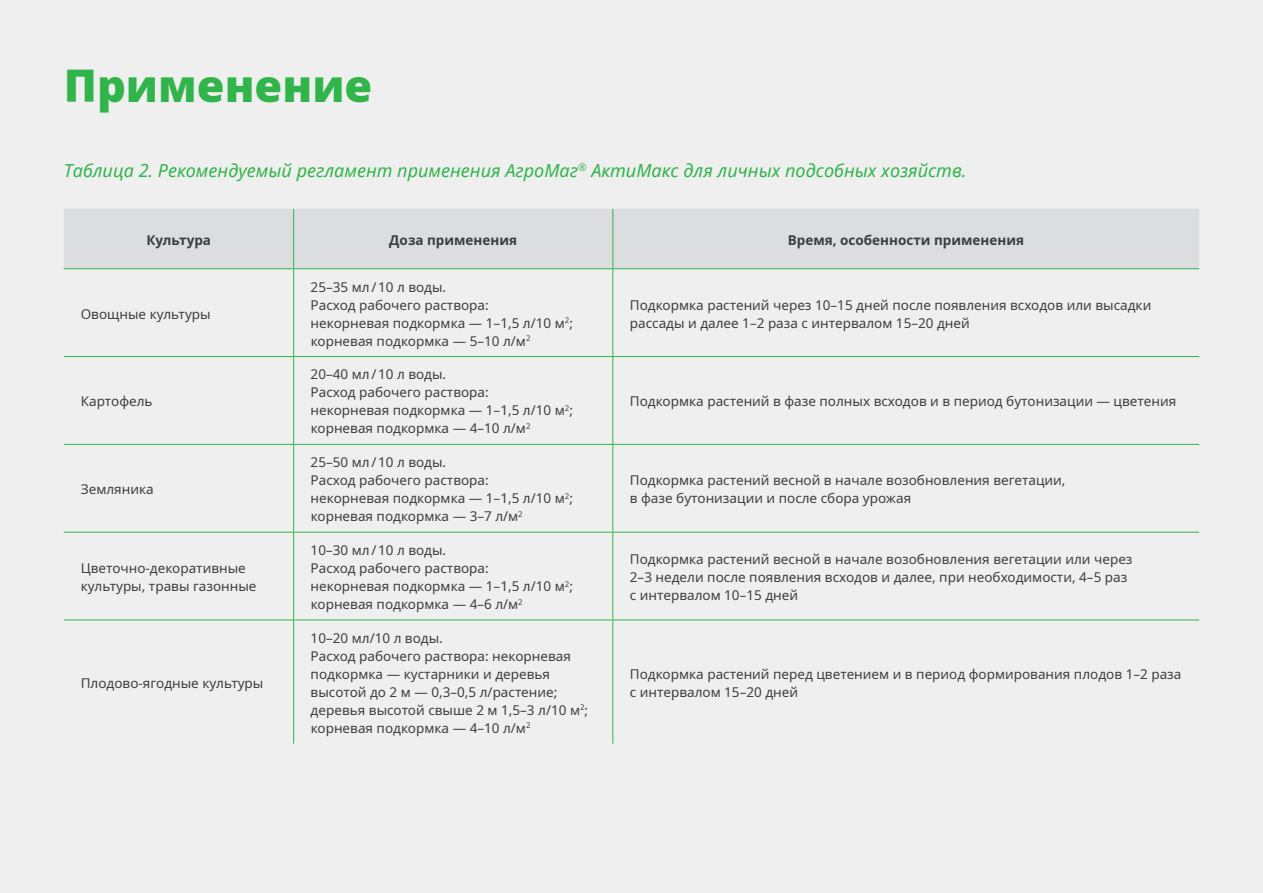
<style>
.page{position:relative;width:1263px;height:893px;background:#efefef}
.page>*{position:absolute;margin:0;border:0;box-sizing:border-box;transform-origin:0 0}
.t1{font:900 45px "Noto Sans";color:#31b44a}
.t2{font:italic 18px "Noto Sans";color:#31b44a}
.t3{font:13.5px/18px "Noto Sans";color:#3e3e3f}
.t4{font:700 13.5px "Noto Sans";color:#3e3e3f}
</style>
<div class="page">
<div style="left:64px;top:209px;width:1135px;height:59px;background:#dcdddf"></div>
<hr style="left:293px;top:209px;width:1px;height:59px;background:#31b44a">
<hr style="left:612px;top:209px;width:1px;height:59px;background:#31b44a">
<hr style="left:64px;top:268px;width:230px;height:1px;background:#31b44a">
<hr style="left:293px;top:269px;width:1px;height:87px;background:#31b44a">
<hr style="left:294px;top:268px;width:319px;height:1px;background:#31b44a">
<hr style="left:612px;top:269px;width:1px;height:87px;background:#31b44a">
<hr style="left:613px;top:268px;width:586px;height:1px;background:#31b44a">
<hr style="left:64px;top:356px;width:230px;height:1px;background:#31b44a">
<hr style="left:64px;top:444px;width:230px;height:1px;background:#31b44a">
<hr style="left:64px;top:532px;width:230px;height:1px;background:#31b44a">
<hr style="left:293px;top:357px;width:1px;height:87px;background:#31b44a">
<hr style="left:293px;top:445px;width:1px;height:87px;background:#31b44a">
<hr style="left:293px;top:533px;width:1px;height:87px;background:#31b44a">
<hr style="left:294px;top:356px;width:319px;height:1px;background:#31b44a">
<hr style="left:294px;top:444px;width:319px;height:1px;background:#31b44a">
<hr style="left:294px;top:532px;width:319px;height:1px;background:#31b44a">
<hr style="left:612px;top:357px;width:1px;height:87px;background:#31b44a">
<hr style="left:612px;top:445px;width:1px;height:87px;background:#31b44a">
<hr style="left:612px;top:533px;width:1px;height:87px;background:#31b44a">
<hr style="left:613px;top:356px;width:586px;height:1px;background:#31b44a">
<hr style="left:613px;top:444px;width:586px;height:1px;background:#31b44a">
<hr style="left:613px;top:532px;width:586px;height:1px;background:#31b44a">
<hr style="left:64px;top:620px;width:230px;height:1px;background:#31b44a">
<hr style="left:293px;top:620px;width:1px;height:124px;background:#31b44a">
<hr style="left:294px;top:620px;width:319px;height:1px;background:#31b44a">
<hr style="left:612px;top:620px;width:1px;height:124px;background:#31b44a">
<hr style="left:613px;top:620px;width:586px;height:1px;background:#31b44a">
<h1 class="t1" style="left:64px;top:51px;width:310px">Применение</h1>
<h2 class="t2" style="left:64px;top:158px;width:904px">Таблица 2. Рекомендуемый регламент применения АгроМаг<sup>®</sup> АктиМакс для личных подсобных хозяйств.</h2>
<p class="t4" style="left:146px;top:230px;width:66px">Культура</p>
<p class="t4" style="left:389px;top:230px;width:129px">Доза применения</p>
<p class="t4" style="left:788px;top:230px;width:238px">Время, особенности применения</p>
<p class="t3" style="left:81px;top:305px;width:131px">Овощные культуры</p>
<p class="t3" style="left:81px;top:393px;width:73px">Картофель</p>
<p class="t3" style="left:81px;top:481px;width:74px">Земляника</p>
<p class="t3" style="left:81px;top:559px;width:177px">Цветочно-декоративные культуры, травы газонные</p>
<p class="t3" style="left:81px;top:674px;width:184px">Плодово-ягодные культуры</p>
<p class="t3" style="left:311px;top:278px;width:264px">25–35 мл/10 л воды.<br>Расход рабочего раствора:<br>некорневая подкормка — 1–1,5 л/10 м<sup>2</sup>; корневая подкормка — 5–10 л/м<sup>2</sup></p>
<p class="t3" style="left:311px;top:366px;width:264px">20–40 мл/10 л воды.<br>Расход рабочего раствора:<br>некорневая подкормка — 1–1,5 л/10 м<sup>2</sup>; корневая подкормка — 4–10 л/м<sup>2</sup></p>
<p class="t3" style="left:311px;top:454px;width:264px">25–50 мл/10 л воды.<br>Расход рабочего раствора:<br>некорневая подкормка — 1–1,5 л/10 м<sup>2</sup>; корневая подкормка — 3–7 л/м<sup>2</sup></p>
<p class="t3" style="left:630px;top:296px;width:523px">Подкормка растений через 10–15 дней после появления всходов или высадки рассады и далее 1–2 раза с интервалом 15–20 дней</p>
<p class="t3" style="left:630px;top:393px;width:548px">Подкормка растений в фазе полных всходов и в период бутонизации — цветения</p>
<p class="t3" style="left:630px;top:472px;width:437px">Подкормка растений весной в начале возобновления вегетации, в фазе бутонизации и после сбора урожая</p>
<p class="t3" style="left:311px;top:541px;width:264px">10–30 мл/10 л воды.<br>Расход рабочего раствора:<br>некорневая подкормка — 1–1,5 л/10 м<sup>2</sup>; корневая подкормка — 4–6 л/м<sup>2</sup></p>
<p class="t3" style="left:630px;top:550px;width:504px">Подкормка растений весной в начале возобновления вегетации или через<br>2–3 недели после появления всходов и далее, при необходимости, 4–5 раз с интервалом 10–15 дней</p>
<p class="t3" style="left:311px;top:629px;width:279px">10–20 мл/10 л воды.<br>Расход рабочего раствора: некорневая подкормка — кустарники и деревья высотой до 2 м — 0,3–0,5 л/растение; деревья высотой свыше 2 м 1,5–3 л/10 м<sup>2</sup>; корневая подкормка — 4–10 л/м<sup>2</sup></p>
<p class="t3" style="left:630px;top:665px;width:553px">Подкормка растений перед цветением и в период формирования плодов 1–2 раза с интервалом 15–20 дней</p>
</div>
